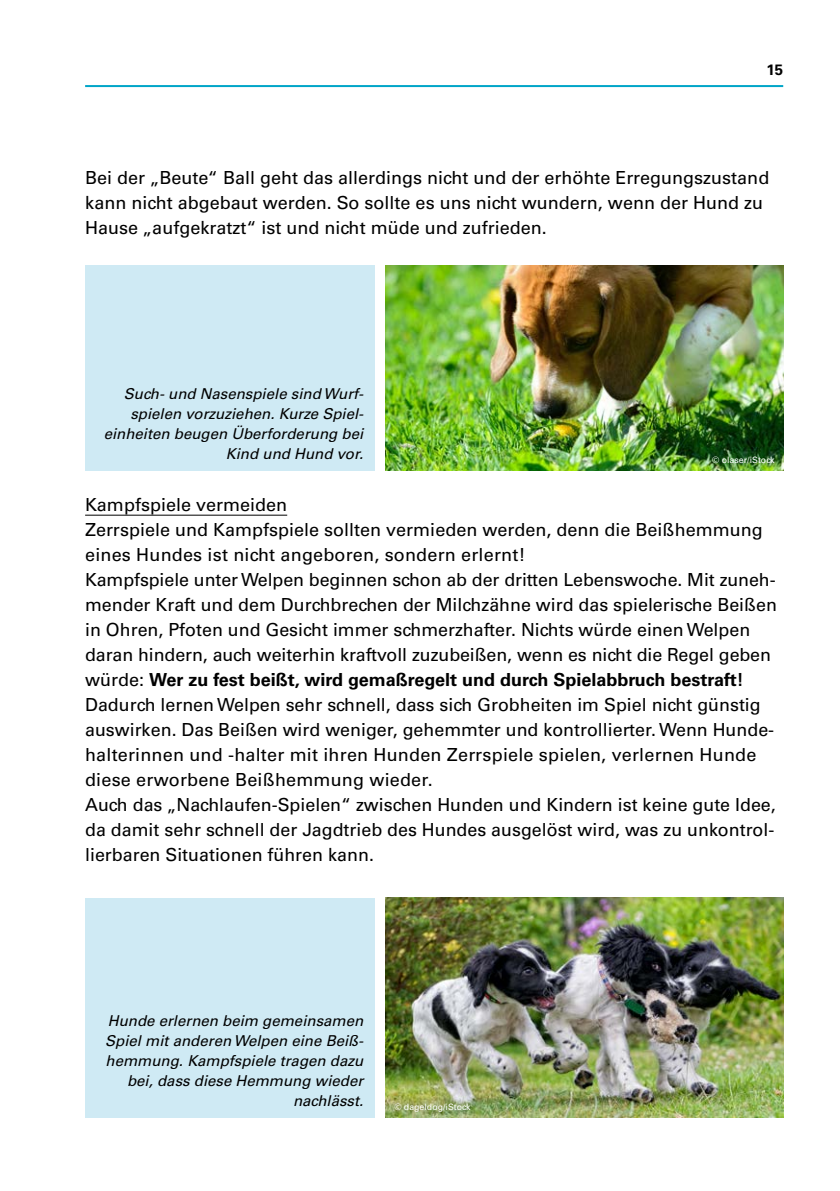
<style>
.page{position:relative;width:840px;height:1191px;background:#fff}
.page>*{position:absolute;margin:0;border:0;box-sizing:border-box;transform-origin:0 0}
.p_Text_1{font:18px/25px "Univers";color:#000}
.h3_Titel_3{font:18px "Univers";color:#000}
.t1{font:italic 15px/20px "Univers LT Std";color:#000;text-align:right}
.t2{font:700 15px "Univers";color:#000}
.p_Copyright_weiss{font:8.8px "Univers";color:#fff}
.s1{font-weight:700}
</style>
<div class="page">
<hr style="left:85px;top:85px;width:697px;height:2px;background:#00a5c8">
<hr style="left:85px;top:515px;width:202px;height:1px;background:#000">
<img style="left:386px;top:265px;width:396px;height:206px">
<div style="left:85px;top:265px;width:289px;height:206px;background:#cfeaf4"></div>
<img style="left:386px;top:897px;width:396px;height:220px">
<div style="left:85px;top:897px;width:289px;height:220px;background:#cfeaf4"></div>
<p class="t2" style="left:766px;top:61px;width:18px">15</p>
<p class="p_Text_1" style="left:85px;top:165px;width:685px">Bei der „Beute“ Ball geht das allerdings nicht und der erhöhte Erregungszustand kann nicht abgebaut werden. So sollte es uns nicht wundern, wenn der Hund zu<br>Hause „aufgekratzt“ ist und nicht müde und zufrieden.</p>
<p class="t1" style="left:104px;top:384px;width:261px">Such- und Nasenspiele sind Wurf&shy;spielen vorzuziehen. Kurze Spiel&shy;einheiten beugen Überforderung bei<br>Kind und Hund vor.</p>
<p class="p_Copyright_weiss" style="left:712px;top:455px;width:64px">© olaser/iStock</p>
<h3 class="h3_Titel_3" style="left:85px;top:494px;width:203px">Kampfspiele vermeiden</h3>
<p class="p_Text_1" style="left:85px;top:517px;width:678px">Zerrspiele und Kampfspiele sollten vermieden werden, denn die Beißhemmung eines Hundes ist nicht angeboren, sondern erlernt!</p>
<p class="p_Text_1" style="left:85px;top:567px;width:693px">Kampfspiele unter Welpen beginnen schon ab der dritten Lebenswoche. Mit zuneh&shy;mender Kraft und dem Durchbrechen der Milchzähne wird das spielerische Beißen in Ohren, Pfoten und Gesicht immer schmerzhafter. Nichts würde einen Welpen daran hindern, auch weiterhin kraftvoll zuzubeißen, wenn es nicht die Regel geben würde: <span class="s1">Wer zu fest beißt, wird gemaßregelt und durch Spielabbruch bestraft!<br></span>Dadurch lernen Welpen sehr schnell, dass sich Grobheiten im Spiel nicht günstig auswirken. Das Beißen wird weniger, gehemmter und kontrollierter. Wenn Hunde-- halterinnen und -halter mit ihren Hunden Zerrspiele spielen, verlernen Hunde diese erworbene Beißhemmung wieder.</p>
<p class="p_Text_1" style="left:85px;top:792px;width:691px;text-align:justify">Auch das „Nachlaufen-Spielen“ zwischen Hunden und Kindern ist keine gute Idee, da damit sehr schnell der Jagdtrieb des Hundes ausgelöst wird, was zu unkontrol&shy;lierbaren Situationen führen kann.</p>
<p class="t1" style="left:105px;top:1010px;width:260px">Hunde erlernen beim gemeinsamen<br>Spiel mit anderen Welpen eine Beiß&shy;hemmung. Kampfspiele tragen dazu bei, dass diese Hemmung wieder nachlässt.</p>
<p class="p_Copyright_weiss" style="left:394px;top:1101px;width:78px">© dageldog/iStock</p>
</div>
